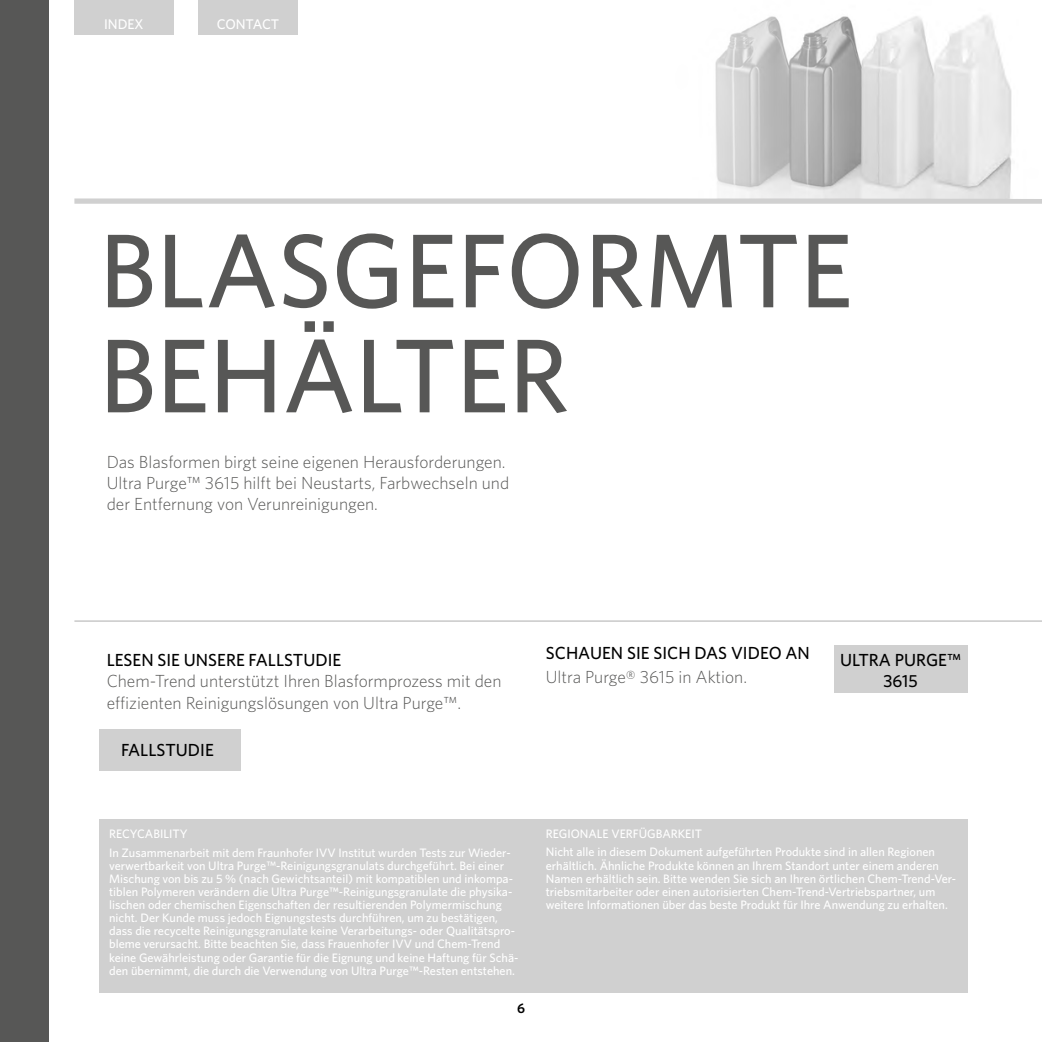
<style>
.page{position:relative;width:1042px;height:1042px;background:#fff}
.page>*{position:absolute;margin:0;border:0;box-sizing:border-box;transform-origin:0 0}
.t1{font:500 105px/105px "Whitney";color:#575756}
.t2{font:300 17.5px/21px "Whitney";color:#575756}
.t3{font:500 17.5px/21px "Whitney";color:#000;text-align:center}
.t4{font:500 14px "Whitney";letter-spacing:-.02em;color:#fff}
.t5{font:500 14px "Whitney";color:#fff}
.t6{font:600 14px "Whitney";color:#000}
.t7{font:500 12.25px/13.1px "Whitney";color:#fff}
</style>
<div class="page">
<div style="left:0;top:0;width:49px;height:1042px;background:#575756"></div>
<div style="left:74px;top:198px;width:968px;height:6px;background:#d0d0d0"></div>
<img style="left:715px;top:15px;width:297px;height:183px">
<div style="left:99px;top:819px;width:868px;height:173px;background:#d0d0d0"></div>
<div style="left:74px;top:0;width:100px;height:35px;background:#d0d0d0"></div>
<div style="left:198px;top:0;width:100px;height:35px;background:#d0d0d0"></div>
<hr style="left:74px;top:620px;width:968px;height:2px;background:#d0d0d0">
<div style="left:99px;top:729px;width:142px;height:42px;background:#d0d0d0"></div>
<div style="left:833px;top:645px;width:134px;height:42px;background:#d0d0d0"></div>
<div style="left:833px;top:652px;width:134px;height:41px;background:#d0d0d0"></div>
<p class="t5" style="left:104px;top:14px;width:41px">INDEX</p>
<p class="t4" style="left:217px;top:14px;width:64px">CONTACT</p>
<h1 class="t1" style="left:99px;top:217px;width:755px">BLASGEFORMTE<br>BEHÄLTER</h1>
<h2 class="t2" style="left:107px;top:451px;width:404px">Das Blasformen birgt seine eigenen Herausforderungen.<br>Ultra Purge™ 3615 hilft bei Neustarts, Farbwechseln und der Entfernung von Verunreinigungen.</h2>
<h2 class="t3" style="left:107px;top:649px;width:236px">LESEN SIE UNSERE FALLSTUDIE</h2>
<h2 class="t2" style="left:107px;top:670px;width:396px">Chem-Trend unterstützt Ihren Blasformprozess mit den effizienten Reinigungslösungen von Ultra Purge™.</h2>
<h2 class="t3" style="left:121px;top:739px;width:94px">FALLSTUDIE</h2>
<h2 class="t3" style="left:546px;top:642px;width:266px">SCHAUEN SIE SICH DAS VIDEO AN</h2>
<h2 class="t2" style="left:546px;top:666px;width:203px">Ultra Purge® 3615 in Aktion.</h2>
<h2 class="t3" style="left:840px;top:649px;width:122px">ULTRA PURGE™<br>3615</h2>
<p class="t7" style="left:109px;top:825px;width:403px;line-height:18px">RECYCABILITY<br>In Zusammenarbeit mit dem Fraunhofer IVV Institut wurden Tests zur Wieder-</p>
<p class="t7" style="left:109px;top:858px;width:411px">verwertbarkeit von Ultra Purge™-Reinigungsgranulats durchgeführt. Bei einer Mischung von bis zu 5 % (nach Gewichtsanteil) mit kompatiblen und inkompa&shy;tiblen Polymeren verändern die Ultra Purge™-Reinigungsgranulate die physika&shy;lischen oder chemischen Eigenschaften der resultierenden Polymermischung nicht. Der Kunde muss jedoch Eignungstests durchführen, um zu bestätigen, dass die recycelte Reinigungsgranulate keine Verarbeitungs- oder Qualitätspro&shy;bleme verursacht. Bitte beachten Sie, dass Frauenhofer IVV und Chem-Trend keine Gewährleistung oder Garantie für die Eignung und keine Haftung für Schä&shy;den übernimmt, die durch die Verwendung von Ultra Purge™-Resten entstehen.</p>
<p class="t6" style="left:517px;top:998px;width:9px">6</p>
<p class="t7" style="left:546px;top:825px;width:391px;line-height:18px">REGIONALE VERFÜGBARKEIT<br>Nicht alle in diesem Dokument aufgeführten Produkte sind in allen Regionen</p>
<p class="t7" style="left:546px;top:858px;width:412px">erhältlich. Ähnliche Produkte können an Ihrem Standort unter einem anderen Namen erhältlich sein. Bitte wenden Sie sich an Ihren örtlichen Chem-Trend-Ver&shy;triebsmitarbeiter oder einen autorisierten Chem-Trend-Vertriebspartner, um weitere Informationen über das beste Produkt für Ihre Anwendung zu erhalten.</p>
</div>
